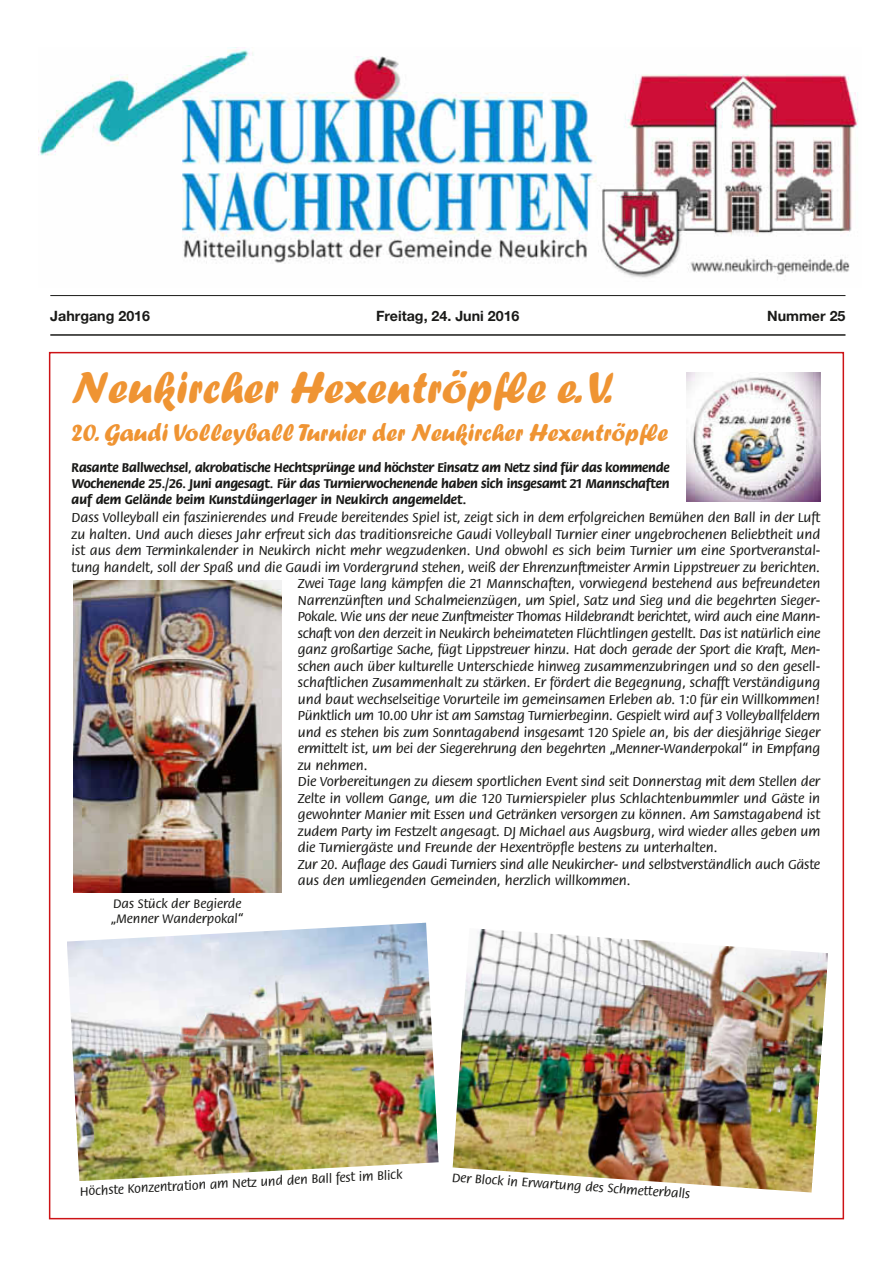
<style>
.page{position:relative;width:893px;height:1263px;background:#fff}
.page>*{position:absolute;margin:0;border:0;box-sizing:border-box;transform-origin:0 0}
.Titel_1{font:46.5px "Forte MT Std";color:#ef9433}
.Titel_2{font:25.5px "Forte MT Std";letter-spacing:-.005em;color:#ef9433}
.t1{font:500 14.25px/16.5px "Flora Std";color:#1a1a18;text-align:justify}
.zentriert_fett{font:700 14.25px "Helvetica Neue LT Std";color:#1a1a18}
.t2{font:700 13.5px/15.8px "Flora Std";color:#1a1a18;text-align:justify}
.t3{font:500 13.5px/15px "Flora Std";color:#1a1a18}
</style>
<div class="page">
<img style="left:39px;top:49px;width:819px;height:229px">
<hr style="left:50px;top:295px;width:795px;height:1px;background:#1a1a18">
<hr style="left:50px;top:334px;width:795px;height:2px;background:#1a1a18">
<img style="left:687px;top:373px;width:134px;height:128px">
<img style="left:73px;top:580px;width:208px;height:312px">
<img style="left:67px;top:923px;width:372px;height:258px">
<img style="left:453px;top:929px;width:375px;height:263px">
<p class="zentriert_fett" style="left:50px;top:308px;width:101px">Jahrgang 2016</p>
<p class="zentriert_fett" style="left:376px;top:308px;width:145px">Freitag, 24. Juni 2016</p>
<p class="zentriert_fett" style="left:767px;top:308px;width:80px">Nummer 25</p>
<p class="Titel_1" style="left:72px;top:359px;width:546px">Neukircher Hexentröpfle e.V.</p>
<p class="Titel_2" style="left:72px;top:417px;width:599px">20. Gaudi Volleyball Turnier der Neukircher Hexentröpfle</p>
<p class="t2" style="left:72px;top:460px;width:600px">Rasante Ballwechsel, akrobatische Hechtsprünge und höchster Einsatz am Netz sind für das kommende Wochenende 25./26. Juni angesagt. Für das Turnierwochenende haben sich insgesamt 21 Mannschaften auf dem Gelände beim Kunstdüngerlager in Neukirch angemeldet.</p>
<p class="t1" style="left:72px;top:510px;width:750px">Dass Volleyball ein faszinierendes und Freude bereitendes Spiel ist, zeigt sich in dem erfolgreichen Bemühen den Ball in der Luft zu halten. Und auch dieses Jahr erfreut sich das traditionsreiche Gaudi Volleyball Turnier einer ungebrochenen Beliebtheit und ist aus dem Terminkalender in Neukirch nicht mehr wegzudenken. Und obwohl es sich beim Turnier um eine Sportveranstal&shy;tung handelt, soll der Spaß und die Gaudi im Vordergrund stehen, weiß der Ehrenzunftmeister Armin Lippstreuer zu berichten.</p>
<p class="t1" style="left:298px;top:576px;width:524px">Zwei Tage lang kämpfen die 21 Mannschaften, vorwiegend bestehend aus befreundeten Narrenzünften und Schalmeienzügen, um Spiel, Satz und Sieg und die begehrten Sieger-Pokale. Wie uns der neue Zunftmeister Thomas Hildebrandt berichtet, wird auch eine Mann&shy;schaft von den derzeit in Neukirch beheimateten Flüchtlingen gestellt. Das ist natürlich eine ganz großartige Sache, fügt Lippstreuer hinzu. Hat doch gerade der Sport die Kraft, Men&shy;schen auch über kulturelle Unterschiede hinweg zusammenzubringen und so den gesell&shy;schaftlichen Zusammenhalt zu stärken. Er fördert die Begegnung, schafft Verständigung und baut wechselseitige Vorurteile im gemeinsamen Erleben ab. 1:0 für ein Willkommen!</p>
<p class="t1" style="left:298px;top:708px;width:524px">Pünktlich um 10.00 Uhr ist am Samstag Turnierbeginn. Gespielt wird auf 3 Volleyballfeldern und es stehen bis zum Sonntagabend insgesamt 120 Spiele an, bis der diesjährige Sieger ermittelt ist, um bei der Siegerehrung den begehrten „Menner-Wanderpokal“ in Empfang zu nehmen.</p>
<p class="t1" style="left:298px;top:774px;width:524px">Die Vorbereitungen zu diesem sportlichen Event sind seit Donnerstag mit dem Stellen der Zelte in vollem Gange, um die 120 Turnierspieler plus Schlachtenbummler und Gäste in gewohnter Manier mit Essen und Getränken versorgen zu können. Am Samstagabend ist zudem Party im Festzelt angesagt. DJ Michael aus Augsburg, wird wieder alles geben um die Turniergäste und Freunde der Hexentröpfle bestens zu unterhalten.</p>
<p class="t1" style="left:298px;top:856px;width:524px">Zur 20. Auflage des Gaudi Turniers sind alle Neukircher- und selbstverständlich auch Gäste aus den umliegenden Gemeinden, herzlich willkommen.</p>
<p class="t3" style="left:111px;top:897px;width:134px">Das Stück der Begierde „Menner Wanderpokal“</p>
<p class="t3" style="left:79px;top:1184px;width:324px;rotate:-3deg">Höchste Konzentration am Netz und den Ball fest im Blick</p>
<p class="t3" style="left:452px;top:1170px;width:240px;rotate:4deg">Der Block in Erwartung des Schmetterballs</p>
</div>
